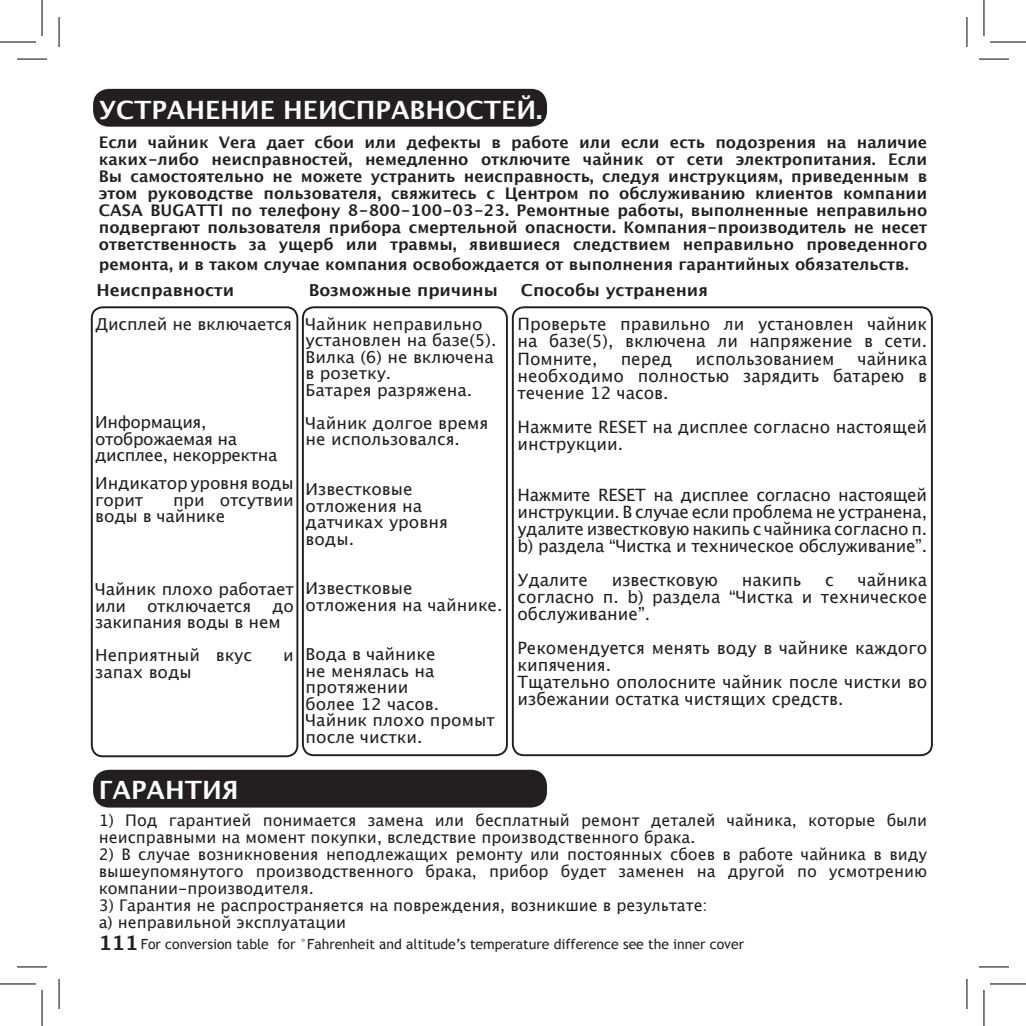
<style>
.page{position:relative;width:1026px;height:1026px;background:#fff}
.page>*{position:absolute;margin:0;border:0;box-sizing:border-box;transform-origin:0 0}
.t1{font:700 25.2px "Lucida Grande";color:#fff}
.t2{font:17px/17px "Lucida Grande";color:#231f20;text-align:justify}
.t3{font:16.4px/16.4px "Lucida Grande";color:#231f20}
.t4{font:700 16.4px "Lucida Grande";color:#231f20}
.t5{font:16.4px/16.4px "Lucida Grande";letter-spacing:-.025em;color:#231f20}
.t6{font:700 16px/17px "Lucida Grande";color:#231f20;text-align:justify}
.t7{font:16px/17px "Lucida Grande";color:#231f20}
.t8{font:14px "Trebuchet MS";color:#231f20}
.s1{font-family:"Lucida Grande";font-weight:700;font-size:20px}
</style>
<div class="page">
<div style="left:93px;top:89px;width:454px;height:38px;background:#231f20;border-radius:16px"></div>
<div style="left:93px;top:769px;width:454px;height:38px;background:#231f20;border-radius:16px"></div>
<div style="left:91px;top:306px;width:207px;height:451px;border:2px solid #231f20;border-radius:11px"></div>
<div style="left:511px;top:306px;width:421px;height:450px;border:2px solid #231f20;border-radius:11px"></div>
<div style="left:302px;top:306px;width:205px;height:450px;border:2px solid #231f20;border-radius:11px"></div>
<hr style="left:17px;top:59px;width:30px;height:1px;background:#000">
<hr style="left:978px;top:59px;width:30px;height:1px;background:#000">
<hr style="left:17px;top:966px;width:30px;height:1px;background:#000">
<hr style="left:978px;top:966px;width:30px;height:1px;background:#000">
<hr style="left:59px;top:17px;width:1px;height:30px;background:#000">
<hr style="left:59px;top:978px;width:1px;height:30px;background:#000">
<hr style="left:966px;top:17px;width:1px;height:30px;background:#000">
<hr style="left:966px;top:978px;width:1px;height:30px;background:#000">
<hr style="left:0;top:42px;width:36px;height:1px;background:#000">
<hr style="left:989px;top:42px;width:36px;height:1px;background:#000">
<hr style="left:0;top:983px;width:36px;height:1px;background:#000">
<hr style="left:989px;top:983px;width:36px;height:1px;background:#000">
<hr style="left:42px;top:0;width:1px;height:36px;background:#000">
<hr style="left:42px;top:989px;width:1px;height:36px;background:#000">
<hr style="left:983px;top:0;width:1px;height:36px;background:#000">
<hr style="left:983px;top:989px;width:1px;height:36px;background:#000">
<h1 class="t1" style="left:99px;top:89px;width:445px">УСТРАНЕНИЕ НЕИСПРАВНОСТЕЙ.</h1>
<p class="t6" style="left:99px;top:133px;width:829px">Если чайник Vera дает сбои или дефекты в работе или если есть подозрения на наличие каких-либо неисправностей, немедленно отключите чайник от сети электропитания. Если Вы самостоятельно не можете устранить неисправность, следуя инструкциям, приведенным в этом руководстве пользователя, свяжитесь с Центром по обслуживанию клиентов компании CASA BUGATTI по телефону 8-800-100-03-23. Ремонтные работы, выполненные неправильно подвергают пользователя прибора смертельной опасности. Компания-производитель не несет ответственность за ущерб или травмы, явившиеся следствием неправильно проведенного</p>
<p class="t6" style="left:99px;top:255px;width:811px">ремонта, и в таком случае компания освобождается от выполнения гарантийных обязательств.</p>
<p class="t4" style="left:96px;top:277px;width:139px">Неисправности</p>
<p class="t4" style="left:308px;top:277px;width:191px">Возможные причины</p>
<p class="t4" style="left:520px;top:277px;width:189px">Способы устранения</p>
<p class="t3" style="left:95px;top:316px;width:198px">Дисплей не включается</p>
<p class="t5" style="left:95px;top:414px;width:183px">Информация, отоброжаемая на дисплее, некорректна</p>
<p class="t3" style="left:95px;top:475px;width:200px">Индикатор уровня воды горит</p>
<p class="t3" style="left:95px;top:491px;width:200px;text-indent:78px">при отсутвии воды в чайнике</p>
<p class="t3" style="left:95px;top:581px;width:200px">Чайник плохо работает или</p>
<p class="t3" style="left:95px;top:597px;width:200px;text-indent:177px">до закипания воды в нем</p>
<p class="t3" style="left:95px;top:647px;width:158px">Неприятный вкус</p>
<p class="t3" style="left:283px;top:647px;width:12px">и</p>
<p class="t3" style="left:95px;top:663px;width:98px">запах воды</p>
<p class="t3" style="left:147px;top:597px;width:106px">отключается</p>
<p class="t3" style="left:305px;top:316px;width:192px">Чайник неправильно установлен на базе(5).<br>Вилка (6) не включена в розетку.<br>Батарея разряжена.</p>
<p class="t3" style="left:305px;top:415px;width:184px">Чайник долгое время не использовался.</p>
<p class="t3" style="left:305px;top:481px;width:144px">Известковые отложения на датчиках уровня воды.</p>
<p class="t3" style="left:305px;top:580px;width:198px">Известковые отложения на чайнике.</p>
<p class="t3" style="left:305px;top:646px;width:191px">Вода в чайнике<br>не менялась на протяжении<br>более 12 часов.<br>Чайник плохо промыт после чистки.</p>
<p class="t2" style="left:517px;top:316px;width:411px">Проверьте правильно ли установлен чайник на базе(5), включена ли напряжение в сети.<br>Помните,</p>
<p class="t2" style="left:517px;top:350px;width:411px;text-indent:340px">чайника необходимо полностью зарядить батарею в течение 12 часов.</p>
<p class="t2" style="left:517px;top:418px;width:411px">Нажмите RESET на дисплее согласно настоящей инструкции.</p>
<p class="t2" style="left:517px;top:486px;width:411px">Нажмите RESET на дисплее согласно настоящей инструкции. В случае если проблема не устранена, удалите известковую накипь с чайника согласно п. b) раздела “Чистка и техническое обслуживание”.</p>
<p class="t2" style="left:517px;top:571px;width:72px">Удалите</p>
<p class="t2" style="left:611px;top:571px;width:108px">известковую</p>
<p class="t2" style="left:741px;top:571px;width:61px">накипь</p>
<p class="t2" style="left:825px;top:571px;width:10px">с</p>
<p class="t2" style="left:620px;top:350px;width:53px">перед</p>
<p class="t2" style="left:695px;top:350px;width:140px">использованием</p>
<p class="t2" style="left:517px;top:571px;width:411px;text-indent:340px">чайника согласно п. b) раздела “Чистка и техническое обслуживание”.</p>
<p class="t2" style="left:517px;top:639px;width:411px;text-align:left">Рекомендуется менять воду в чайнике каждого кипячения.<br>Тщательно ополосните чайник после чистки во избежании остатка чистящих средств.</p>
<h1 class="t1" style="left:99px;top:768px;width:141px">ГАРАНТИЯ</h1>
<p class="t7" style="left:99px;top:811px;width:829px">1) Под гарантией понимается замена или бесплатный ремонт деталей чайника, которые были неисправными на момент покупки, вследствие производственного брака.</p>
<p class="t7" style="left:99px;top:845px;width:829px;text-align:justify">2) В случае возникновения неподлежащих ремонту или постоянных сбоев в работе чайника в виду вышеупомянутого производственного брака, прибор будет заменен на другой по усмотрению компании-производителя.</p>
<p class="t7" style="left:99px;top:896px;width:610px">3) Гарантия не распространяется на повреждения, возникшие в результате: а) неправильной эксплуатации</p>
<p class="t8" style="left:99px;top:935px;width:646px"><span class="s1">111</span> For conversion table for °Fahrenheit and altitude’s temperature difference see the inner cover</p>
</div>
